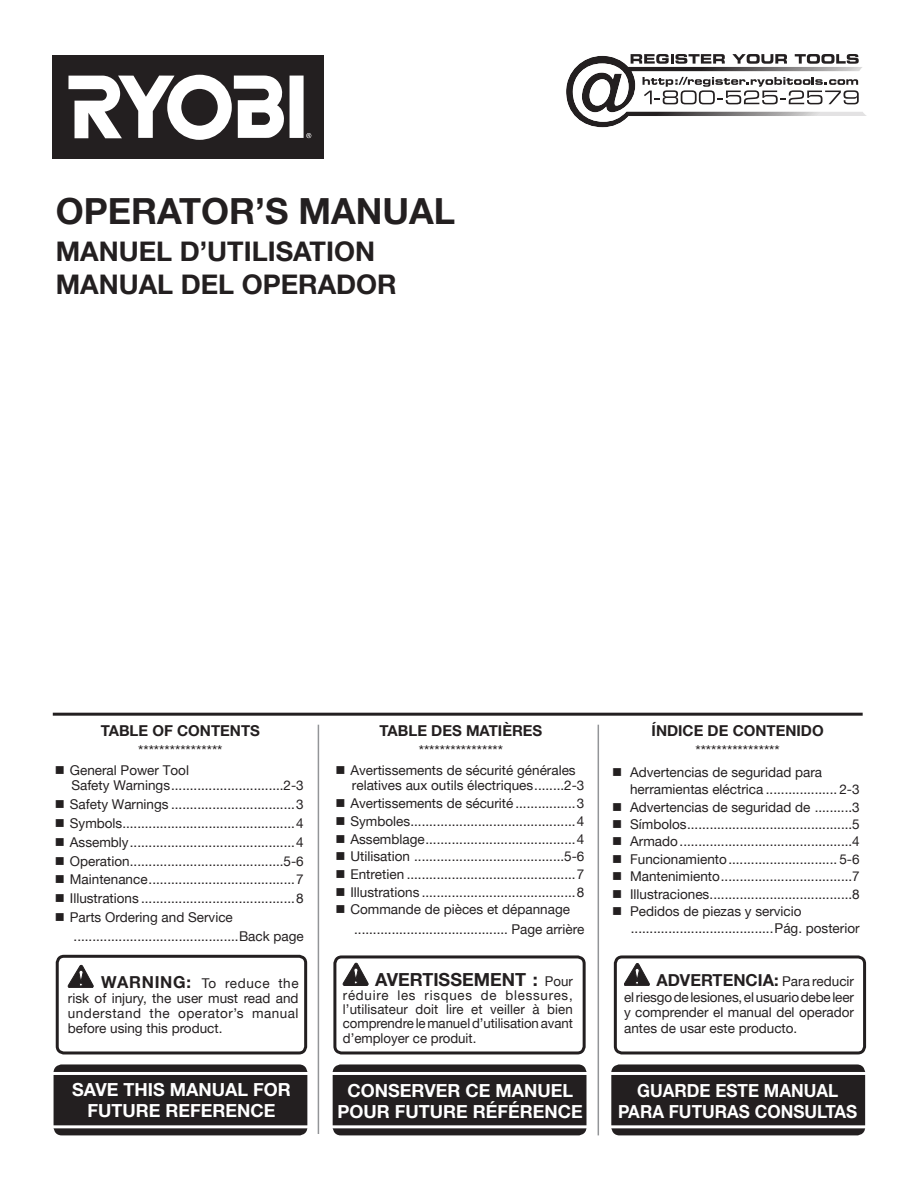
<style>
.page{position:relative;width:918px;height:1188px;background:#fff}
.page>*{position:absolute;margin:0;border:0;box-sizing:border-box;transform-origin:0 0}
.Heading_2_11_5{font:700 36px "Helvetica Neue";color:#231f20}
.Heading_2_11_5-2{font:700 27px "Helvetica Neue";color:#231f20}
.HEADING{font:700 18px/21px "Helvetica Neue";color:#fff;text-align:center}
.HEADING-2{font:700 18px/21px "Helvetica Neue";color:#fff;text-align:center;scale:.95 1}
.Body_text{font:700 18px "Helvetica Neue";color:#231f20}
.Body_text-2{font:700 16.5px "Helvetica Neue";color:#231f20}
.t1{font:700 15px "Helvetica Neue";color:#231f20}
.t2{font:15px "Helvetica Neue";color:#231f20}
.bullets{font:13.5px/15px "Helvetica Neue";color:#231f20}
.Body_text-3{font:13.5px/15px "Helvetica Neue";color:#231f20;text-align:justify}
.s1{font-weight:700;font-size:16.5px}
.s2{font-weight:400;font-size:13.5px}
</style>
<div class="page">
<div style="left:53px;top:55px;width:271px;height:104px;background:#231f20"></div>
<div style="left:290px;top:76px;width:14px;height:62px;background:#fff"></div>
<svg style="left:306px;top:133px;width:5px;height:5px"></svg>
<svg style="left:68px;top:75px;width:216px;height:65px"></svg>
<div style="left:334px;top:1066px;width:251px;height:68px;background:#231f20;border-radius:7px"></div>
<div style="left:333px;top:1064px;width:253px;height:71px;border:3px solid #231f20;border-radius:7px"></div>
<div style="left:55px;top:1066px;width:251px;height:68px;background:#231f20;border-radius:7px"></div>
<div style="left:54px;top:1064px;width:253px;height:71px;border:3px solid #231f20;border-radius:7px"></div>
<div style="left:613px;top:1066px;width:251px;height:68px;background:#231f20;border-radius:7px"></div>
<div style="left:611px;top:1064px;width:254px;height:71px;border:3px solid #231f20;border-radius:7px"></div>
<hr style="left:39px;top:1125px;width:864px;height:3px;background:#fff">
<hr style="left:41px;top:1072px;width:861px;height:3px;background:#fff">
<svg style="left:566px;top:54px;width:300px;height:73px"></svg>
<div style="left:56px;top:955px;width:251px;height:99px;border:3px solid #231f20;border-radius:7px"></div>
<svg style="left:68px;top:965px;width:25px;height:23px"></svg>
<div style="left:614px;top:955px;width:252px;height:99px;border:3px solid #231f20;border-radius:7px"></div>
<div style="left:333px;top:955px;width:253px;height:99px;border:3px solid #231f20;border-radius:7px"></div>
<svg style="left:624px;top:963px;width:25px;height:23px"></svg>
<svg style="left:343px;top:963px;width:25px;height:23px"></svg>
<hr style="left:53px;top:713px;width:810px;height:3px;background:#231f20">
<hr style="left:318px;top:725px;width:1px;height:409px;background:#939598">
<hr style="left:598px;top:725px;width:1px;height:410px;background:#939598">
<p class="Heading_2_11_5" style="left:56px;top:189px;width:401px">OPERATOR’S MANUAL</p>
<p class="Heading_2_11_5-2" style="left:56px;top:235px;width:321px">MANUEL D’UTILISATION</p>
<p class="Heading_2_11_5-2" style="left:56px;top:267px;width:343px">MANUAL DEL OPERADOR</p>
<p class="t1" style="left:101px;top:722px;width:161px">TABLE OF CONTENTS</p>
<p class="t2" style="left:138px;top:742px;width:86px">****************</p>
<p class="bullets" style="left:71px;top:763px;width:234px;text-indent:-16px">■ General Power Tool<br>Safety Warnings..............................2-3</p>
<p class="bullets" style="left:55px;top:797px;width:250px">■ Safety Warnings .................................3</p>
<p class="bullets" style="left:55px;top:815px;width:250px">■ Symbols..............................................4</p>
<p class="bullets" style="left:55px;top:834px;width:250px">■ Assembly............................................4</p>
<p class="bullets" style="left:55px;top:853px;width:250px">■ Operation.........................................5-6</p>
<p class="bullets" style="left:55px;top:872px;width:250px">■ Maintenance.......................................7</p>
<p class="bullets" style="left:55px;top:891px;width:250px">■ Illustrations .........................................8</p>
<p class="bullets" style="left:55px;top:909px;width:180px">■ Parts Ordering and Service</p>
<p class="bullets" style="left:74px;top:928px;width:232px">............................................Back page</p>
<p class="Body_text-3" style="left:68px;top:975px;width:232px;text-indent:33px"><span class="s1">WARNING:</span> To reduce the risk of injury, the user must read and understand the operator’s manual before using this product.</p>
<p class="HEADING" style="left:72px;top:1079px;width:220px">SAVE THIS MANUAL FOR<br>FUTURE REFERENCE</p>
<p class="t1" style="left:380px;top:722px;width:164px">TABLE DES MATIÈRES</p>
<p class="t2" style="left:419px;top:742px;width:86px">****************</p>
<p class="bullets" style="left:352px;top:763px;width:234px;text-indent:-16px">■ Avertissements de sécurité générales relatives aux outils électriques........2-3</p>
<p class="bullets" style="left:335px;top:796px;width:250px">■ Avertissements de sécurité ................3</p>
<p class="bullets" style="left:335px;top:813px;width:250px">■ Symboles............................................4</p>
<p class="bullets" style="left:335px;top:831px;width:250px">■ Assemblage........................................4</p>
<p class="bullets" style="left:335px;top:849px;width:250px">■ Utilisation ........................................5-6</p>
<p class="bullets" style="left:335px;top:866px;width:250px">■ Entretien .............................................7</p>
<p class="bullets" style="left:335px;top:884px;width:250px">■ Illustrations .........................................8</p>
<p class="bullets" style="left:335px;top:902px;width:236px">■ Commande de pièces et dépannage</p>
<p class="bullets" style="left:354px;top:921px;width:232px">......................................... Page arrière</p>
<p class="Body_text" style="left:375px;top:968px;width:199px">AVERTISSEMENT : <span class="s2">Pour</span></p>
<p class="Body_text-3" style="left:343px;top:988px;width:232px;line-height:14.2px">réduire les risques de blessures, l’utilisateur doit lire et veiller à bien comprendre le manuel d’utilisation avant d’employer ce produit.</p>
<p class="HEADING" style="left:338px;top:1079px;width:247px">CONSERVER CE MANUEL<br>POUR FUTURE RÉFÉRENCE</p>
<p class="t1" style="left:652px;top:722px;width:174px">ÍNDICE DE CONTENIDO</p>
<p class="t2" style="left:695px;top:742px;width:86px">****************</p>
<p class="bullets" style="left:612px;top:764px;width:212px">■ Advertencias de seguridad para</p>
<p class="bullets" style="left:630px;top:782px;width:231px">herramientas eléctrica ................... 2-3</p>
<p class="bullets" style="left:612px;top:799px;width:249px">■ Advertencias de seguridad de ..........3</p>
<p class="bullets" style="left:612px;top:817px;width:249px">■ Símbolos............................................5</p>
<p class="bullets" style="left:612px;top:834px;width:249px">■ Armado..............................................4</p>
<p class="bullets" style="left:612px;top:851px;width:249px">■ Funcionamiento............................. 5-6</p>
<p class="bullets" style="left:612px;top:869px;width:249px">■ Mantenimiento...................................7</p>
<p class="bullets" style="left:612px;top:886px;width:249px">■ Illustraciones......................................8</p>
<p class="bullets" style="left:612px;top:903px;width:191px">■ Pedidos de piezas y servicio</p>
<p class="bullets" style="left:631px;top:921px;width:230px">......................................Pág. posterior</p>
<p class="Body_text-2" style="left:656px;top:970px;width:199px">ADVERTENCIA: <span class="s2">Para reducir</span></p>
<p class="Body_text-3" style="left:624px;top:989px;width:231px;line-height:15.8px">el riesgo de lesiones, el usuario debe leer y comprender el manual del operador antes de usar este producto.</p>
<p class="HEADING-2" style="left:618px;top:1079px;width:253px">GUARDE ESTE MANUAL<br>PARA FUTURAS CONSULTAS</p>
</div>
